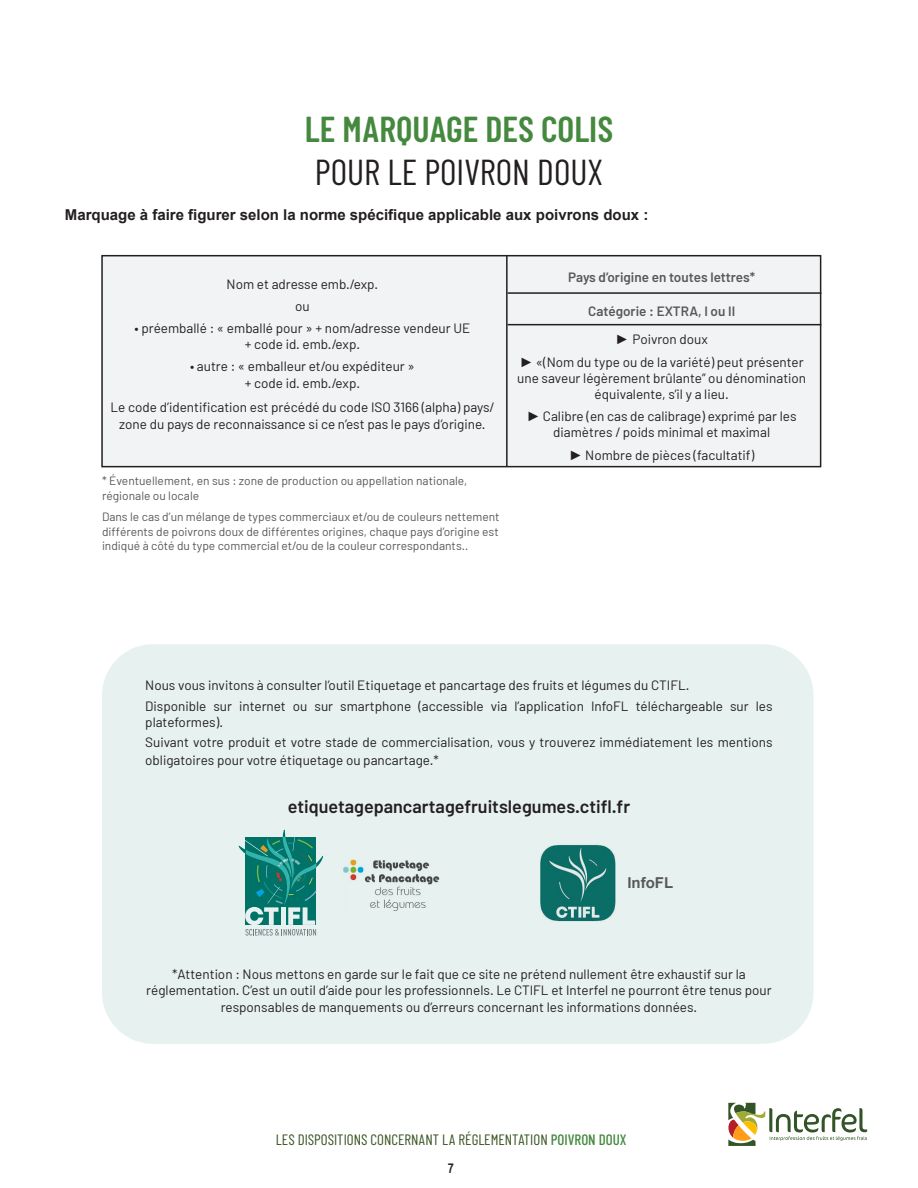
<style>
.page{position:relative;width:918px;height:1188px;background:#fff}
.page>*{position:absolute;margin:0;border:0;box-sizing:border-box;transform-origin:0 0}
.t1{font:600 36px/43.2px "Barlow Condensed";color:#45893f}
.t2{font:600 18px "Barlow";color:#231f20}
.t3{font:700 15px "Arial";color:#231f20}
.t4{font:15px "Barlow Condensed";color:#3a5523}
.t5{font:700 15px "Arial";color:#57585a}
.t6{font:13.5px/16.2px "Barlow";color:#231f20;text-align:center}
.t7{font:600 13.5px "Barlow";color:#57585a}
.t8{font:700 13.5px "Arial Narrow";color:#231f20}
.t9{font:12px/14.4px "Barlow";color:#57585a}
.s1{font-weight:400;color:#231f20}
.s2{font-family:"Arial"}
.s3{font-weight:500;color:#45893f}
</style>
<div class="page">
<svg style="left:728px;top:1103px;width:139px;height:43px"></svg>
<div style="left:102px;top:644px;width:712px;height:400px;background:#e7f1f0;border-radius:51px"></div>
<div style="left:102px;top:256px;width:719px;height:211px;background:#f2f3f4"></div>
<div style="left:101px;top:255px;width:720px;height:212px;border:2px solid #231f20"></div>
<svg style="left:239px;top:830px;width:84px;height:106px"></svg>
<img style="left:343px;top:860px;width:96px;height:51px">
<img style="left:540px;top:845px;width:76px;height:77px">
<hr style="left:506px;top:255px;width:2px;height:212px;background:#231f20">
<hr style="left:508px;top:292px;width:313px;height:2px;background:#231f20">
<hr style="left:508px;top:324px;width:313px;height:1px;background:#231f20">
<p class="t1" style="left:305px;top:106px;width:310px">LE MARQUAGE DES COLIS<br><span class="s1">POUR LE POIVRON DOUX</span></p>
<p class="t3" style="left:65px;top:204px;width:585px">Marquage à faire figurer selon la norme spécifique applicable aux poivrons doux :</p>
<p class="t6" style="left:227px;top:275px;width:153px">Nom et adresse emb./exp.</p>
<p class="t6" style="left:295px;top:298px;width:16px">ou</p>
<p class="t6" style="left:135px;top:320px;width:337px">• préemballé : « emballé pour » + nom/adresse vendeur UE + code id. emb./exp.</p>
<p class="t6" style="left:190px;top:358px;width:226px">• autre : « emballeur et/ou expéditeur » + code id. emb./exp.</p>
<p class="t6" style="left:111px;top:399px;width:385px">Le code d’identification est précédé du code ISO 3166 (alpha) pays/ zone du pays de reconnaissance si ce n’est pas le pays d’origine.</p>
<p class="t9" style="left:102px;top:473px;width:367px">* Éventuellement, en sus : zone de production ou appellation nationale, régionale ou locale</p>
<p class="t9" style="left:102px;top:510px;width:399px;text-align:justify">Dans le cas d’un mélange de types commerciaux et/ou de couleurs nettement différents de poivrons doux de différentes origines, chaque pays d’origine est indiqué à côté du type commercial et/ou de la couleur correspondants..</p>
<p class="t7" style="left:568px;top:268px;width:189px">Pays d’origine en toutes lettres*</p>
<p class="t7" style="left:588px;top:302px;width:148px">Catégorie : EXTRA, I ou II</p>
<p class="t6" style="left:615px;top:331px;width:94px"><span class="s2">►</span> Poivron doux</p>
<p class="t6" style="left:517px;top:353px;width:291px"><span class="s2">►</span> «(Nom du type ou de la variété) peut présenter une saveur légèrement brûlante” ou dénomination équivalente, s’il y a lieu.</p>
<p class="t6" style="left:527px;top:408px;width:271px"><span class="s2">►</span> Calibre (en cas de calibrage) exprimé par les diamètres / poids minimal et maximal</p>
<p class="t6" style="left:569px;top:446px;width:186px"><span class="s2">►</span> Nombre de pièces (facultatif)</p>
<p class="t6" style="left:145px;top:677px;width:546px">Nous vous invitons à consulter l’outil Etiquetage et pancartage des fruits et légumes du CTIFL.</p>
<p class="t6" style="left:145px;top:697px;width:629px;text-align:left">Disponible sur internet ou sur smartphone (accessible via l’application InfoFL téléchargeable sur les plateformes).</p>
<p class="t6" style="left:145px;top:733px;width:629px;line-height:18px;text-align:left">Suivant votre produit et votre stade de commercialisation, vous y trouverez immédiatement les mentions obligatoires pour votre étiquetage ou pancartage.*</p>
<p class="t2" style="left:288px;top:795px;width:344px">etiquetagepancartagefruitslegumes.ctifl.fr</p>
<p class="t5" style="left:627px;top:872px;width:47px">InfoFL</p>
<p class="t6" style="left:146px;top:966px;width:627px">*Attention : Nous mettons en garde sur le fait que ce site ne prétend nullement être exhaustif sur la réglementation. C’est un outil d’aide pour les professionnels. Le CTIFL et Interfel ne pourront être tenus pour responsables de manquements ou d’erreurs concernant les informations données.</p>
<p class="t4" style="left:276px;top:1130px;width:352px">LES DISPOSITIONS CONCERNANT LA RÉGLEMENTATION <span class="s3">POIVRON DOUX</span></p>
<p class="t8" style="left:448px;top:1158px;width:8px">7</p>
</div>
